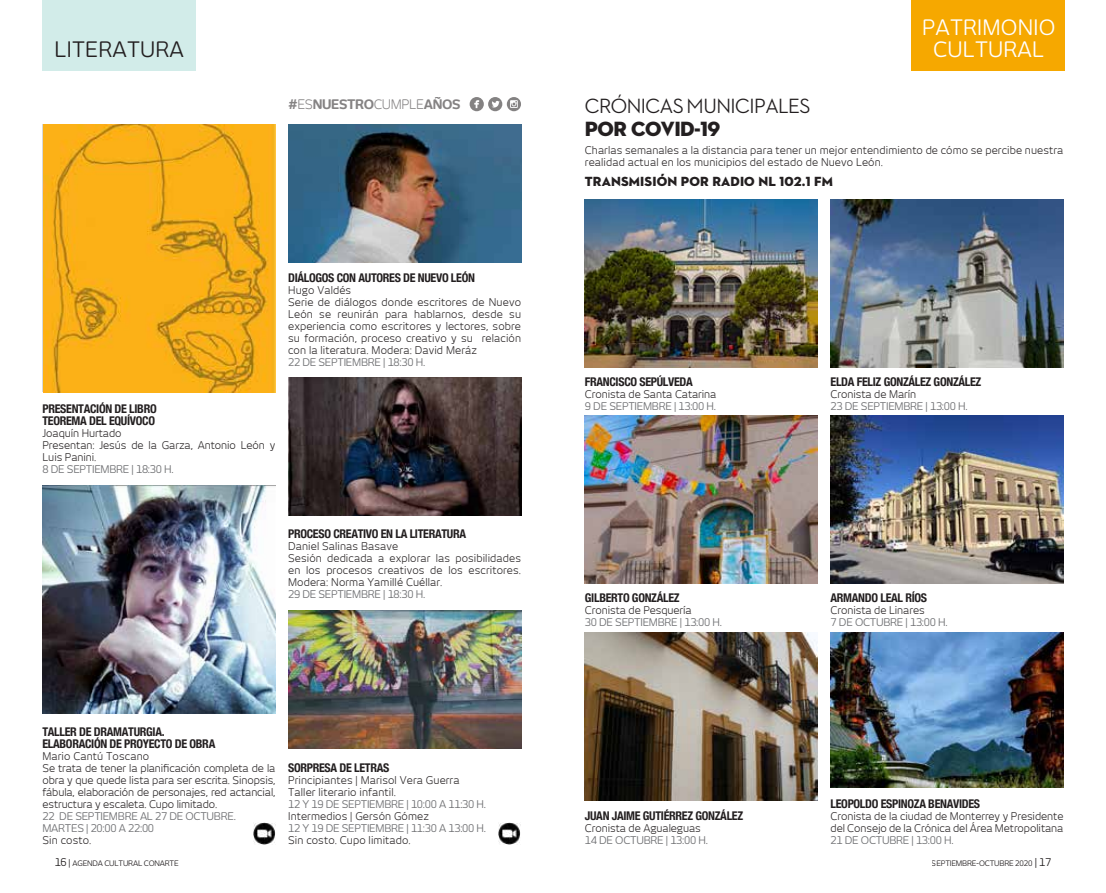
<style>
.page{position:relative;width:1106px;height:893px;background:#fff}
.page>*{position:absolute;margin:0;border:0;box-sizing:border-box;transform-origin:0 0}
.t1{font:500 21px "Neutraface 2 Display";letter-spacing:-.025em;color:#231f20}
.t2{font:21px/22.2px "New June";letter-spacing:.01em;color:#fff;text-align:center}
.t3{font:21px "Neutraface 2 Display Titling";letter-spacing:-.025em;color:#231f20}
.t4{font:21px "New June";letter-spacing:.01em;color:#231f20}
.t5{font:13.5px "Neutraface 2 Display Titling";letter-spacing:.01em;color:#231f20}
.t6{font:700 12.9px "New June";letter-spacing:-.025em;color:#231f20}
.t7{font:700 condensed 12px/12px "Helvetica Neue";letter-spacing:-.025em;color:#231f20}
.t8{font:10.5px/12px "New June";letter-spacing:.01em;color:#231f20}
.t9{font:10.5px/12px "New June";letter-spacing:-.025em;color:#6d6e71}
.t10{font:10.5px/12px "New June";letter-spacing:-.01em;color:#231f20}
.t11{font:7.5px "New June";letter-spacing:-.025em;color:#231f20}
.s1{font-weight:400}
.s2{font-size:10.5px}
.s3{font-size:9px}
</style>
<div class="page">
<img style="left:44px;top:125px;width:231px;height:267px">
<img style="left:42px;top:485px;width:233px;height:228px">
<img style="left:288px;top:377px;width:233px;height:139px">
<img style="left:288px;top:611px;width:233px;height:138px">
<img style="left:288px;top:125px;width:233px;height:138px">
<div style="left:42px;top:0;width:154px;height:71px;background:#d2ece9"></div>
<svg style="left:469px;top:97px;width:52px;height:14px"></svg>
<img style="left:253px;top:822px;width:22px;height:22px">
<img style="left:498px;top:822px;width:22px;height:22px">
<img style="left:585px;top:200px;width:232px;height:168px">
<img style="left:585px;top:416px;width:232px;height:168px">
<img style="left:585px;top:633px;width:232px;height:168px">
<img style="left:830px;top:200px;width:233px;height:168px">
<img style="left:830px;top:416px;width:233px;height:168px">
<img style="left:830px;top:633px;width:233px;height:155px">
<div style="left:911px;top:0;width:153px;height:71px;background:#f6a800"></div>
<h1 class="t4" style="left:55px;top:37px;width:131px">LITERATURA</h1>
<p class="t6" style="left:288px;top:97px;width:173px">#<span class="s1">ES</span>NUESTRO<span class="s1">CUMPLE</span>AÑOS</p>
<p class="t7" style="left:288px;top:271px;width:188px">DIÁLOGOS CON AUTORES DE NUEVO LEÓN</p>
<p class="t8" style="left:288px;top:284px;width:234px">Hugo Valdés<br>Serie de diálogos donde escritores de Nuevo León se reunirán para hablarnos, desde su experiencia como escritores y lectores, sobre su formación, proceso creativo y su relación con la literatura. Modera: David Meráz</p>
<p class="t9" style="left:288px;top:356px;width:139px">22 DE SEPTIEMBRE | 18:30 H.</p>
<p class="t7" style="left:42px;top:402px;width:116px">PRESENTACIÓN DE LIBRO<br>TEOREMA DEL EQUÍVOCO</p>
<p class="t8" style="left:42px;top:427px;width:234px">Joaquín Hurtado<br>Presentan: Jesús de la Garza, Antonio León y<br>Luis Panini.</p>
<p class="t9" style="left:42px;top:463px;width:133px">8 DE SEPTIEMBRE | 18:30 H.</p>
<p class="t7" style="left:288px;top:527px;width:179px">PROCESO CREATIVO EN LA LITERATURA</p>
<p class="t8" style="left:288px;top:540px;width:234px">Daniel Salinas Basave<br>Sesión dedicada a explorar las posibilidades en los procesos creativos de los escritores.<br>Modera: Norma Yamillé Cuéllar.</p>
<p class="t9" style="left:288px;top:588px;width:139px">29 DE SEPTIEMBRE | 18:30 H.</p>
<p class="t7" style="left:42px;top:725px;width:174px">TALLER DE DRAMATURGIA.<br>ELABORACIÓN DE PROYECTO DE OBRA</p>
<p class="t10" style="left:42px;top:750px;width:234px">Mario Cantú Toscano<br>Se trata de tener la planificación completa de la obra y que quede lista para ser escrita. Sinopsis, fábula, elaboración de personajes, red actancial, estructura y escaleta. Cupo limitado.</p>
<p class="t9" style="left:42px;top:810px;width:195px">22 DE SEPTIEMBRE AL 27 DE OCTUBRE.<br>MARTES | 20:00 A 22:00</p>
<p class="t8" style="left:42px;top:834px;width:50px">Sin costo.</p>
<p class="t7" style="left:288px;top:761px;width:103px">SORPRESA DE LETRAS</p>
<p class="t8" style="left:288px;top:774px;width:173px">Principiantes | Marisol Vera Guerra<br>Taller literario infantil.</p>
<p class="t9" style="left:288px;top:798px;width:199px">12 Y 19 DE SEPTIEMBRE | 10:00 A 11:30 H.</p>
<p class="t8" style="left:288px;top:810px;width:142px">Intermedios | Gersón Gómez</p>
<p class="t9" style="left:288px;top:822px;width:199px">12 Y 19 DE SEPTIEMBRE | 11:30 A 13:00 H.</p>
<p class="t8" style="left:288px;top:834px;width:124px">Sin costo. Cupo limitado.</p>
<h1 class="t2" style="left:922px;top:16px;width:135px">PATRIMONIO<br>CULTURAL</h1>
<h1 class="t1" style="left:585px;top:95px;width:227px">CRÓNICAS MUNICIPALES</h1>
<h1 class="t3" style="left:585px;top:116px;width:137px">POR COVID-19</h1>
<p class="t8" style="left:585px;top:144px;width:480px">Charlas semanales a la distancia para tener un mejor entendimiento de cómo se percibe nuestra realidad actual en los municipios del estado de Nuevo León.</p>
<p class="t5" style="left:585px;top:173px;width:249px">TRANSMISIÓN POR RADIO NL 102.1 FM</p>
<p class="t7" style="left:585px;top:375px;width:109px">FRANCISCO SEPÚLVEDA</p>
<p class="t8" style="left:585px;top:388px;width:133px">Cronista de Santa Catarina</p>
<p class="t9" style="left:585px;top:400px;width:133px">9 DE SEPTIEMBRE | 13:00 H.</p>
<p class="t7" style="left:585px;top:591px;width:96px">GILBERTO GONZÁLEZ</p>
<p class="t8" style="left:585px;top:604px;width:108px">Cronista de Pesquería</p>
<p class="t9" style="left:585px;top:616px;width:139px">30 DE SEPTIEMBRE | 13:00 H.</p>
<p class="t7" style="left:585px;top:809px;width:160px">JUAN JAIME GUTIÉRREZ GONZÁLEZ</p>
<p class="t8" style="left:585px;top:822px;width:117px">Cronista de Agualeguas</p>
<p class="t9" style="left:585px;top:834px;width:124px">14 DE OCTUBRE | 13:00 H.</p>
<p class="t7" style="left:830px;top:375px;width:152px">ELDA FELIZ GONZÁLEZ GONZÁLEZ</p>
<p class="t8" style="left:830px;top:388px;width:87px">Cronista de Marín</p>
<p class="t9" style="left:830px;top:400px;width:139px">23 DE SEPTIEMBRE | 13:00 H.</p>
<p class="t7" style="left:830px;top:591px;width:98px">ARMANDO LEAL RÍOS</p>
<p class="t8" style="left:830px;top:604px;width:96px">Cronista de Linares</p>
<p class="t9" style="left:830px;top:616px;width:119px">7 DE OCTUBRE | 13:00 H.</p>
<p class="t7" style="left:830px;top:797px;width:151px">LEOPOLDO ESPINOZA BENAVIDES</p>
<p class="t8" style="left:830px;top:810px;width:234px">Cronista de la ciudad de Monterrey y Presidente del Consejo de la Crónica del Área Metropolitana</p>
<p class="t9" style="left:830px;top:834px;width:124px">21 DE OCTUBRE | 13:00 H.</p>
<p class="t11" style="left:55px;top:858px;width:125px"><span class="s2">16</span> <span class="s3">|</span> AGENDA CULTURAL CONARTE</p>
<p class="t11" style="left:931px;top:858px;width:121px">SEPTIEMBRE-OCTUBRE 2020 <span class="s2">| 17</span></p>
</div>
